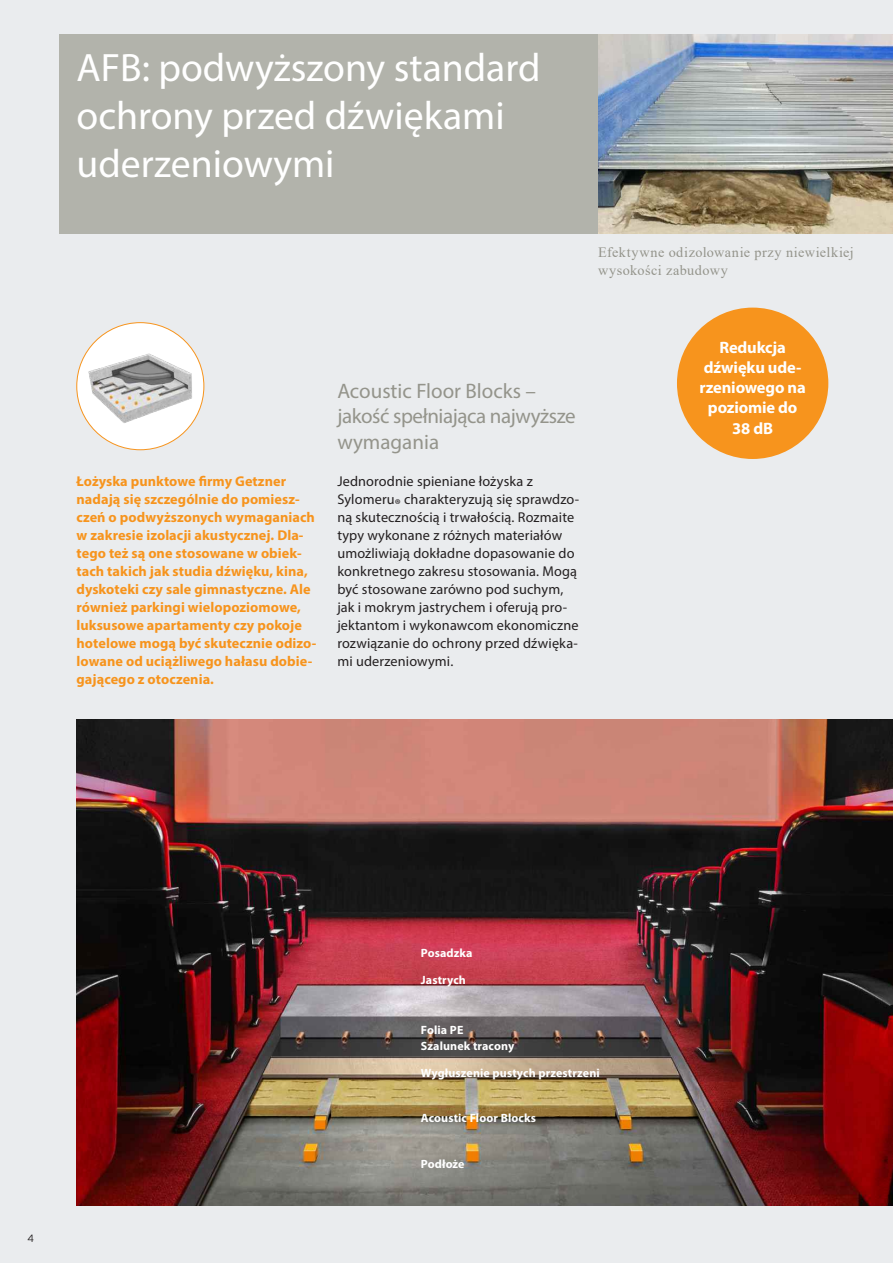
<style>
.page{position:relative;width:893px;height:1263px;background:#eaecee}
.page>*{position:absolute;margin:0;border:0;box-sizing:border-box;transform-origin:0 0}
.t1{font:39.75px/48px "Myriad Pro";color:#fff}
.t2{font:21px/25.5px "Myriad Pro";letter-spacing:-.01em;color:#94948b}
.t3{font:700 16.5px/20.2px "Myriad Pro";letter-spacing:-.01em;color:#fff;text-align:center}
.t4{font:700 14.25px/18px "Myriad Pro";letter-spacing:.005em;color:#f7941d}
.t5{font:14.25px/18px "Myriad Pro";letter-spacing:.01em;color:#231f20}
.t6{font:14.25px/18px "Times New Roman";letter-spacing:.03em;color:#94948b}
.t7{font:700 12px/16.6px "Myriad Pro";letter-spacing:.01em;color:#fff}
.t8{font:300 10.5px "Interstate";color:#231f20}
</style>
<div class="page">
<div style="left:60px;top:34px;width:833px;height:200px;background:#b2b3ab"></div>
<div style="left:677px;top:308px;width:151px;height:151px;background:#f7941d;border-radius:50%"></div>
<img style="left:598px;top:34px;width:295px;height:200px">
<img style="left:77px;top:720px;width:816px;height:486px">
<div style="left:77px;top:323px;width:127px;height:127px;background:#fff;border-radius:50%"></div>
<img style="left:77px;top:339px;width:127px;height:96px">
<h1 class="t1" style="left:77px;top:47px;width:465px">AFB: podwyższony standard ochrony przed dźwiękami uderzeniowymi</h1>
<p class="t6" style="left:598px;top:242px;width:257px">Efektywne odizolowanie przy niewielkiej wysokości zabudowy</p>
<p class="t4" style="left:77px;top:473px;width:241px">Łożyska punktowe firmy Getzner nadają się szczególnie do pomiesz&shy;czeń o podwyższonych wymaganiach w zakresie izolacji akustycznej. Dla&shy;tego też są one stosowane w obiek&shy;tach takich jak studia dźwięku, kina, dyskoteki czy sale gimnastyczne. Ale również parkingi wielopoziomowe, luksusowe apartamenty czy pokoje hotelowe mogą być skutecznie odizo&shy;lowane od uciążliwego hałasu dobie&shy;gającego z otoczenia.</p>
<h2 class="t2" style="left:337px;top:380px;width:240px">Acoustic Floor Blocks – jakość spełniająca najwyższe wymagania</h2>
<p class="t5" style="left:337px;top:473px;width:243px">Jednorodnie spieniane łożyska z Sylomeru® charakteryzują się sprawdzo&shy;ną skutecznością i trwałością. Rozmaite typy wykonane z różnych materiałów umożliwiają dokładne dopasowanie do konkretnego zakresu stosowania. Mogą być stosowane zarówno pod suchym, jak i mokrym jastrychem i oferują pro&shy;jektantom i wykonawcom ekonomiczne rozwiązanie do ochrony przed dźwięka&shy;mi uderzeniowymi.</p>
<p class="t3" style="left:700px;top:338px;width:108px">Redukcja dźwięku ude&shy;rzeniowego na poziomie do<br>38 dB</p>
<p class="t8" style="left:28px;top:1233px;width:8px">4</p>
<p class="t7" style="left:421px;top:945px;width:53px">Posadzka</p>
<p class="t7" style="left:421px;top:973px;width:46px">Jastrych</p>
<p class="t7" style="left:421px;top:1022px;width:95px">Folia PE<br>Szalunek tracony</p>
<p class="t7" style="left:421px;top:1066px;width:180px">Wygłuszenie pustych przestrzeni</p>
<p class="t7" style="left:421px;top:1110px;width:116px">Acoustic Floor Blocks</p>
<p class="t7" style="left:421px;top:1156px;width:45px">Podłoże</p>
</div>
